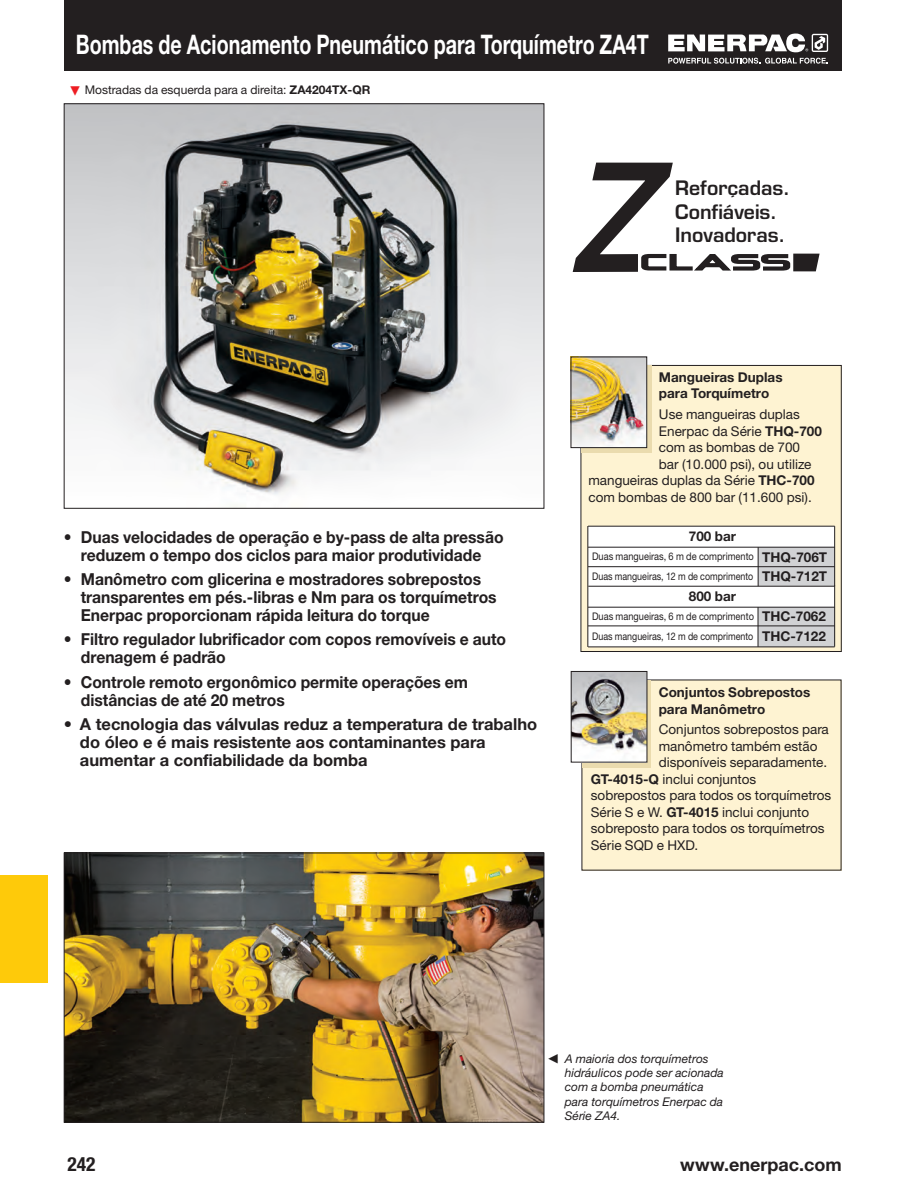
<style>
.page{position:relative;width:918px;height:1188px;background:#fff}
.page>*{position:absolute;margin:0;border:0;box-sizing:border-box;transform-origin:0 0}
.Header_L{font:700 27px "Helvetica Neue LTW1 G";color:#fff;scale:.73 1}
.t1{font:600 19.5px/23.4px "Eurostile";color:#231f20}
.t2{font:700 condensed 19.5px "Helvetica Neue LTW1 G";color:#231f20}
.t3{font:700 18px "Helvetica Neue LTW1 G";color:#231f20}
._03__Features{font:700 16.5px/18px "Helvetica Neue LTW1 G";color:#231f20;scale:.95 1}
._03__Features-2{font:700 16.5px/18px "Helvetica Neue LTW1 G";color:#231f20}
.Bullets{font:700 16.5px/18px "Helvetica Neue LTW1 G";color:#231f20;text-align:center;scale:.95 1}
.Info_Box_Body{font:13.5px "Helvetica Neue LTW1 G";color:#231f20}
.Info_Box_Heading{font:700 13.5px/16.5px "Helvetica Neue LTW1 G";color:#231f20}
.t4{font:italic 12px/14.2px "Helvetica Neue LTW1 G";color:#231f20}
.Glamr_CAPTION{font:12px "Helvetica Neue LTW1 G";color:#231f20}
.t5{font:10.5px "Helvetica Neue LTW1 G";color:#231f20;scale:.85 1}
.t6{font:10.5px "Helvetica Neue LTW1 G";color:#231f20;scale:.88 1}
.s1{color:#ee1d23}
.s2{font-weight:700}
</style>
<div class="page">
<div style="left:0;top:875px;width:48px;height:108px;background:#feca0a"></div>
<img style="left:66px;top:105px;width:476px;height:390px">
<div style="left:581px;top:365px;width:260px;height:287px;background:#fef3d2"></div>
<div style="left:581px;top:365px;width:261px;height:287px;border:1px solid #231f20"></div>
<svg style="left:581px;top:366px;width:70px;height:87px"></svg>
<img style="left:573px;top:359px;width:72px;height:87px">
<div style="left:571px;top:357px;width:76px;height:91px;border:1px solid #231f20"></div>
<img style="left:66px;top:855px;width:476px;height:266px">
<div style="left:64px;top:853px;width:480px;height:270px;border:1px solid #231f20"></div>
<div style="left:588px;top:527px;width:247px;height:120px;background:#fff"></div>
<div style="left:758px;top:607px;width:77px;height:40px;background:#d1d2d4"></div>
<div style="left:758px;top:547px;width:77px;height:39px;background:#d1d2d4"></div>
<hr style="left:588px;top:547px;width:247px;height:1px;background:#231f20">
<hr style="left:588px;top:566px;width:247px;height:1px;background:#231f20">
<hr style="left:758px;top:547px;width:1px;height:39px;background:#231f20">
<hr style="left:834px;top:526px;width:1px;height:60px;background:#231f20">
<hr style="left:834px;top:586px;width:1px;height:61px;background:#231f20">
<hr style="left:588px;top:586px;width:247px;height:1px;background:#231f20">
<hr style="left:588px;top:626px;width:247px;height:1px;background:#231f20">
<hr style="left:588px;top:526px;width:1px;height:121px;background:#231f20">
<hr style="left:588px;top:607px;width:247px;height:1px;background:#231f20">
<hr style="left:588px;top:647px;width:247px;height:1px;background:#231f20">
<hr style="left:588px;top:526px;width:247px;height:1px;background:#231f20">
<hr style="left:758px;top:607px;width:1px;height:40px;background:#231f20">
<div style="left:582px;top:680px;width:259px;height:190px;background:#fef3d2"></div>
<div style="left:582px;top:680px;width:69px;height:87px;background:linear-gradient(to right,#eadbae,#eadbae)"></div>
<img style="left:573px;top:673px;width:72px;height:88px">
<div style="left:571px;top:671px;width:76px;height:92px;border:1px solid #231f20"></div>
<div style="left:64px;top:0;width:778px;height:71px;background:#231f20"></div>
<svg style="left:668px;top:34px;width:160px;height:18px"></svg>
<svg style="left:668px;top:58px;width:160px;height:6px"></svg>
<svg style="left:572px;top:162px;width:248px;height:110px"></svg>
<p class="Header_L" style="left:76px;top:28px;width:787px">Bombas de Acionamento Pneumático para Torquímetro ZA4T</p>
<p class="Glamr_CAPTION" style="left:69px;top:82px;width:303px"><span class="s1">▼</span> Mostradas da esquerda para a direita: <span class="s2">ZA4204TX-QR</span></p>
<p class="Bullets" style="left:64px;top:528px;width:464px">• Duas velocidades de operação e by-pass de alta pressão reduzem o tempo dos ciclos para maior produtividade</p>
<p class="_03__Features" style="left:81px;top:570px;width:439px;text-indent:-17px">• Manômetro com glicerina e mostradores sobrepostos transparentes em pés.-libras e Nm para os torquímetros<br>Enerpac proporcionam rápida leitura do torque</p>
<p class="_03__Features" style="left:81px;top:630px;width:449px;text-indent:-17px">• Filtro regulador lubrificador com copos removíveis e auto drenagem é padrão</p>
<p class="_03__Features" style="left:81px;top:673px;width:409px;text-indent:-17px">• Controle remoto ergonômico permite operações em distâncias de até 20 metros</p>
<p class="_03__Features-2" style="left:80px;top:715px;width:459px;text-indent:-16px">• A tecnologia das válvulas reduz a temperatura de trabalho do óleo e é mais resistente aos contaminantes para aumentar a confiabilidade da bomba</p>
<p class="t1" style="left:675px;top:176px;width:117px">Reforçadas.<br>Confiáveis.<br>Inovadoras.</p>
<p class="Info_Box_Heading" style="left:659px;top:369px;width:125px">Mangueiras Duplas para Torquímetro</p>
<p class="Info_Box_Body" style="left:659px;top:406px;width:142px">Use mangueiras duplas</p>
<p class="Info_Box_Body" style="left:659px;top:423px;width:164px">Enerpac da Série <span class="s2">THQ-700</span></p>
<p class="Info_Box_Body" style="left:659px;top:439px;width:143px">com as bombas de 700</p>
<p class="Info_Box_Body" style="left:659px;top:456px;width:154px">bar (10.000 psi), ou utilize</p>
<p class="Info_Box_Body" style="left:588px;top:472px;width:228px">mangueiras duplas da Série <span class="s2">THC-700</span></p>
<p class="Info_Box_Body" style="left:588px;top:489px;width:225px">com bombas de 800 bar (11.600 psi).</p>
<p class="Info_Box_Heading" style="left:689px;top:528px;width:49px">700 bar</p>
<p class="t6" style="left:592px;top:550px;width:185px">Duas mangueiras, 6 m de comprimento</p>
<p class="t5" style="left:592px;top:570px;width:191px">Duas mangueiras, 12 m de comprimento</p>
<p class="Info_Box_Heading" style="left:689px;top:588px;width:49px">800 bar</p>
<p class="t6" style="left:592px;top:610px;width:185px">Duas mangueiras, 6 m de comprimento</p>
<p class="t5" style="left:592px;top:629px;width:191px">Duas mangueiras, 12 m de comprimento</p>
<p class="Info_Box_Heading" style="left:762px;top:548px;width:67px">THQ-706T</p>
<p class="Info_Box_Heading" style="left:762px;top:568px;width:67px">THQ-712T</p>
<p class="Info_Box_Heading" style="left:762px;top:608px;width:65px">THC-7062</p>
<p class="Info_Box_Heading" style="left:762px;top:628px;width:65px">THC-7122</p>
<p class="Info_Box_Heading" style="left:659px;top:684px;width:153px">Conjuntos Sobrepostos para Manômetro</p>
<p class="Info_Box_Body" style="left:659px;top:721px;width:172px">Conjuntos sobrepostos para</p>
<p class="Info_Box_Body" style="left:659px;top:738px;width:160px">manômetro também estão</p>
<p class="Info_Box_Body" style="left:659px;top:754px;width:170px">disponíveis separadamente.</p>
<p class="Info_Box_Body" style="left:591px;top:771px;width:167px"><span class="s2">GT-4015-Q</span> inclui conjuntos</p>
<p class="Info_Box_Body" style="left:591px;top:787px;width:242px">sobrepostos para todos os torquímetros</p>
<p class="Info_Box_Body" style="left:591px;top:804px;width:220px">Série S e W. <span class="s2">GT-4015</span> inclui conjunto</p>
<p class="Info_Box_Body" style="left:591px;top:820px;width:235px">sobreposto para todos os torquímetros</p>
<p class="Info_Box_Body" style="left:591px;top:837px;width:109px">Série SQD e HXD.</p>
<p class="t4" style="left:565px;top:1052px;width:161px;text-indent:-18px">◀ A maioria dos torquímetros hidráulicos pode ser acionada com a bomba pneumática para torquímetros Enerpac da<br>Série ZA4.</p>
<h2 class="t2" style="left:68px;top:1153px;width:30px">242</h2>
<h3 class="t3" style="left:680px;top:1153px;width:163px">www.enerpac.com</h3>
</div>
